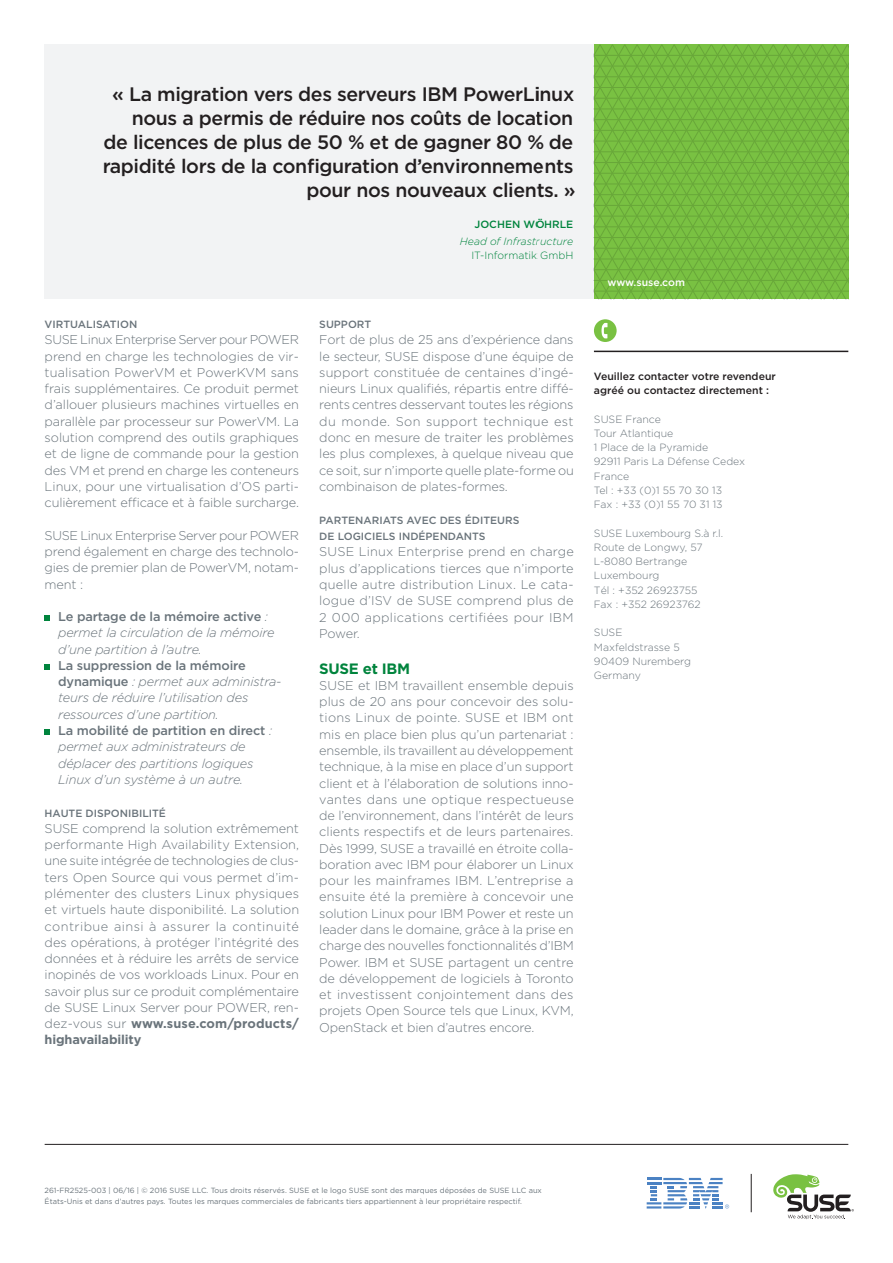
<style>
.page{position:relative;width:893px;height:1263px;background:#fff}
.page>*{position:absolute;margin:0;border:0;box-sizing:border-box;transform-origin:0 0}
.pull_quote_13_16_ali{font:500 19.5px/24px "Gotham";letter-spacing:-.02em;color:#231f20;text-align:right}
.subhead_10_13-green{font:700 15px "Gotham";letter-spacing:-.02em;color:#00843d}
.body_8_5_11{font:300 12.75px/16.4px "Gotham";letter-spacing:-.01em;color:#6a747b;text-align:justify}
.body_8_5_11_indent_i{font:italic 300 12.75px/16.2px "Gotham";letter-spacing:-.01em;color:#6a747b}
.caption_7_9_5{font:300 10.5px/14.2px "Gotham";color:#6a747b}
.subhead_caps_7_11{font:500 10.5px/16.5px "Gotham";color:#6a747b}
.caption_7_9_5_bold{font:500 10.5px/14.2px "Gotham";color:#231f20}
.quote_title_7_11_ita{font:italic 300 10.5px "Gotham";color:#00843d}
.quote_company_7_9_5{font:300 10.5px "Gotham";color:#00843d}
.quote_name_7_11-gree{font:500 10.5px "Gotham";color:#00843d}
.caption_7_9_5_bold-2{font:500 10.5px "Gotham";color:#fff}
.mousetype-legal_5_7{font:7.5px/10.5px "Gotham";color:#6a747b}
.s1{font-weight:500;font-style:normal}
.s2{font-weight:700}
</style>
<div class="page">
<div style="left:45px;top:45px;width:549px;height:254px;background:#f2f3f4"></div>
<hr style="left:45px;top:1144px;width:803px;height:1px;background:#231f20">
<hr style="left:594px;top:351px;width:254px;height:1px;background:#231f20">
<div style="left:594px;top:319px;width:23px;height:23px;background:#79c142;border-radius:50%"></div>
<svg style="left:601px;top:323px;width:6px;height:15px"></svg>
<svg style="left:45px;top:616px;width:5px;height:5px"></svg>
<svg style="left:45px;top:665px;width:5px;height:5px"></svg>
<svg style="left:45px;top:730px;width:5px;height:5px"></svg>
<svg style="left:594px;top:45px;width:254px;height:254px;background:#75bb3f"></svg>
<hr style="left:594px;top:55px;width:254px;height:1px;background:#dcdddf">
<hr style="left:594px;top:66px;width:254px;height:1px;background:#dcdddf">
<hr style="left:594px;top:76px;width:254px;height:1px;background:#dcdddf">
<hr style="left:594px;top:87px;width:254px;height:1px;background:#dcdddf">
<hr style="left:594px;top:98px;width:254px;height:1px;background:#dcdddf">
<hr style="left:594px;top:109px;width:254px;height:1px;background:#dcdddf">
<hr style="left:594px;top:119px;width:254px;height:1px;background:#dcdddf">
<hr style="left:594px;top:130px;width:254px;height:1px;background:#dcdddf">
<hr style="left:594px;top:141px;width:254px;height:1px;background:#dcdddf">
<hr style="left:594px;top:151px;width:254px;height:1px;background:#dcdddf">
<hr style="left:594px;top:162px;width:254px;height:1px;background:#dcdddf">
<hr style="left:594px;top:184px;width:254px;height:1px;background:#dcdddf">
<hr style="left:594px;top:173px;width:254px;height:1px;background:#dcdddf">
<hr style="left:594px;top:194px;width:254px;height:1px;background:#dcdddf">
<hr style="left:594px;top:205px;width:254px;height:1px;background:#dcdddf">
<hr style="left:594px;top:216px;width:254px;height:1px;background:#dcdddf">
<hr style="left:594px;top:226px;width:254px;height:1px;background:#dcdddf">
<hr style="left:594px;top:248px;width:254px;height:1px;background:#dcdddf">
<hr style="left:594px;top:259px;width:254px;height:1px;background:#dcdddf">
<hr style="left:594px;top:269px;width:254px;height:1px;background:#dcdddf">
<hr style="left:594px;top:280px;width:254px;height:1px;background:#dcdddf">
<hr style="left:594px;top:291px;width:254px;height:1px;background:#dcdddf">
<hr style="left:594px;top:237px;width:254px;height:1px;background:#dcdddf">
<svg style="left:773px;top:1174px;width:81px;height:45px"></svg>
<hr style="left:751px;top:1174px;width:1px;height:38px;background:#231f20">
<svg style="left:647px;top:1178px;width:82px;height:30px"></svg>
<p class="pull_quote_13_16_ali" style="left:103px;top:82px;width:474px">« La migration vers des serveurs IBM PowerLinux nous a permis de réduire nos coûts de location<br>de licences de plus de 50 % et de gagner 80 % de rapidité lors de la configuration d’environnements pour nos nouveaux clients. »</p>
<p class="quote_name_7_11-gree" style="left:474px;top:218px;width:100px">JOCHEN WÖHRLE</p>
<p class="quote_title_7_11_ita" style="left:460px;top:235px;width:115px">Head of Infrastructure</p>
<p class="quote_company_7_9_5" style="left:471px;top:249px;width:103px">IT-Informatik GmbH</p>
<p class="subhead_caps_7_11" style="left:45px;top:316px;width:94px">VIRTUALISATION</p>
<p class="body_8_5_11" style="left:45px;top:331px;width:256px">SUSE Linux Enterprise Server pour POWER prend en charge les technologies de vir&shy;tualisation PowerVM et PowerKVM sans frais supplémentaires. Ce produit permet d’allouer plusieurs machines virtuelles en parallèle par processeur sur PowerVM. La solution comprend des outils graphiques et de ligne de commande pour la gestion des VM et prend en charge les conteneurs Linux, pour une virtualisation d’OS parti&shy;culièrement efficace et à faible surcharge.</p>
<p class="body_8_5_11" style="left:45px;top:527px;width:256px;text-align:left">SUSE Linux Enterprise Server pour POWER prend également en charge des technolo&shy;gies de premier plan de PowerVM, notam&shy;ment :</p>
<p class="body_8_5_11_indent_i" style="left:58px;top:608px;width:218px"><span class="s1">Le partage de la mémoire active</span> : permet la circulation de la mémoire d’une partition à l’autre.</p>
<p class="body_8_5_11_indent_i" style="left:58px;top:657px;width:225px"><span class="s1">La suppression de la mémoire dynamique</span> : permet aux administra&shy;teurs de réduire l’utilisation des ressources d’une partition.</p>
<p class="body_8_5_11_indent_i" style="left:58px;top:722px;width:215px"><span class="s1">La mobilité de partition en direct</span> : permet aux administrateurs de déplacer des partitions logiques<br>Linux d’un système à un autre.</p>
<p class="subhead_caps_7_11" style="left:45px;top:804px;width:123px">HAUTE DISPONIBILITÉ</p>
<p class="body_8_5_11" style="left:45px;top:820px;width:256px">SUSE comprend la solution extrêmement performante High Availability Extension, une suite intégrée de technologies de clus&shy;ters Open Source qui vous permet d’im&shy;plémenter des clusters Linux physiques et virtuels haute disponibilité. La solution contribue ainsi à assurer la continuité des opérations, à protéger l’intégrité des données et à réduire les arrêts de service inopinés de vos workloads Linux. Pour en savoir plus sur ce produit complémentaire de SUSE Linux Server pour POWER, ren&shy;dez-vous sur <span class="s2">www.suse.com/products/ highavailability</span></p>
<p class="subhead_caps_7_11" style="left:319px;top:316px;width:53px">SUPPORT</p>
<p class="body_8_5_11" style="left:319px;top:331px;width:256px">Fort de plus de 25 ans d’expérience dans le secteur, SUSE dispose d’une équipe de support constituée de centaines d’ingé&shy;nieurs Linux qualifiés, répartis entre diffé&shy;rents centres desservant toutes les régions du monde. Son support technique est donc en mesure de traiter les problèmes les plus complexes, à quelque niveau que ce soit, sur n’importe quelle plate-forme ou combinaison de plates-formes.</p>
<p class="subhead_caps_7_11" style="left:319px;top:511px;width:202px">PARTENARIATS AVEC DES ÉDITEURS<br>DE LOGICIELS INDÉPENDANTS</p>
<p class="body_8_5_11" style="left:319px;top:544px;width:256px">SUSE Linux Enterprise prend en charge plus d’applications tierces que n’importe quelle autre distribution Linux. Le cata&shy;logue d’ISV de SUSE comprend plus de 2 000 applications certifiées pour IBM Power.</p>
<p class="subhead_10_13-green" style="left:319px;top:660px;width:92px">SUSE et IBM</p>
<p class="body_8_5_11" style="left:319px;top:677px;width:256px">SUSE et IBM travaillent ensemble depuis plus de 20 ans pour concevoir des solu&shy;tions Linux de pointe. SUSE et IBM ont mis en place bien plus qu’un partenariat : ensemble, ils travaillent au développement technique, à la mise en place d’un support client et à l’élaboration de solutions inno&shy;vantes dans une optique respectueuse de l’environnement, dans l’intérêt de leurs clients respectifs et de leurs partenaires.<br>Dès 1999, SUSE a travaillé en étroite colla&shy;boration avec IBM pour élaborer un Linux pour les mainframes IBM. L’entreprise a ensuite été la première à concevoir une solution Linux pour IBM Power et reste un leader dans le domaine, grâce à la prise en charge des nouvelles fonctionnalités d’IBM Power. IBM et SUSE partagent un centre de développement de logiciels à Toronto et investissent conjointement dans des projets Open Source tels que Linux, KVM, OpenStack et bien d’autres encore.</p>
<p class="caption_7_9_5_bold-2" style="left:607px;top:276px;width:79px">www.suse.com</p>
<p class="caption_7_9_5_bold" style="left:594px;top:369px;width:183px">Veuillez contacter votre revendeur agréé ou contactez directement :</p>
<p class="caption_7_9_5" style="left:594px;top:412px;width:68px">SUSE France</p>
<p class="caption_7_9_5" style="left:594px;top:426px;width:81px">Tour Atlantique</p>
<p class="caption_7_9_5" style="left:594px;top:440px;width:116px">1 Place de la Pyramide</p>
<p class="caption_7_9_5" style="left:594px;top:454px;width:153px">92911 Paris La Défense Cedex</p>
<p class="caption_7_9_5" style="left:594px;top:469px;width:37px">France</p>
<p class="caption_7_9_5" style="left:594px;top:483px;width:130px">Tel : +33 (0)1 55 70 30 13</p>
<p class="caption_7_9_5" style="left:594px;top:497px;width:130px">Fax : +33 (0)1 55 70 31 13</p>
<p class="caption_7_9_5" style="left:594px;top:526px;width:131px">SUSE Luxembourg S.à r.l.</p>
<p class="caption_7_9_5" style="left:594px;top:540px;width:110px">Route de Longwy, 57</p>
<p class="caption_7_9_5" style="left:594px;top:554px;width:95px">L-8080 Bertrange</p>
<p class="caption_7_9_5" style="left:594px;top:568px;width:67px">Luxembourg</p>
<p class="caption_7_9_5" style="left:594px;top:583px;width:105px">Tél : +352 26923755</p>
<p class="caption_7_9_5" style="left:594px;top:597px;width:108px">Fax : +352 26923762</p>
<p class="caption_7_9_5" style="left:594px;top:625px;width:30px">SUSE</p>
<p class="caption_7_9_5" style="left:594px;top:640px;width:87px">Maxfeldstrasse 5</p>
<p class="caption_7_9_5" style="left:594px;top:654px;width:99px">90409 Nuremberg<br>Germany</p>
<p class="mousetype-legal_5_7" style="left:45px;top:1185px;width:499px">261-FR2525-003 | 06/16 | © 2016 SUSE LLC. Tous droits réservés. SUSE et le logo SUSE sont des marques déposées de SUSE LLC aux<br>États-Unis et dans d’autres pays. Toutes les marques commerciales de fabricants tiers appartiennent à leur propriétaire respectif.</p>
</div>
